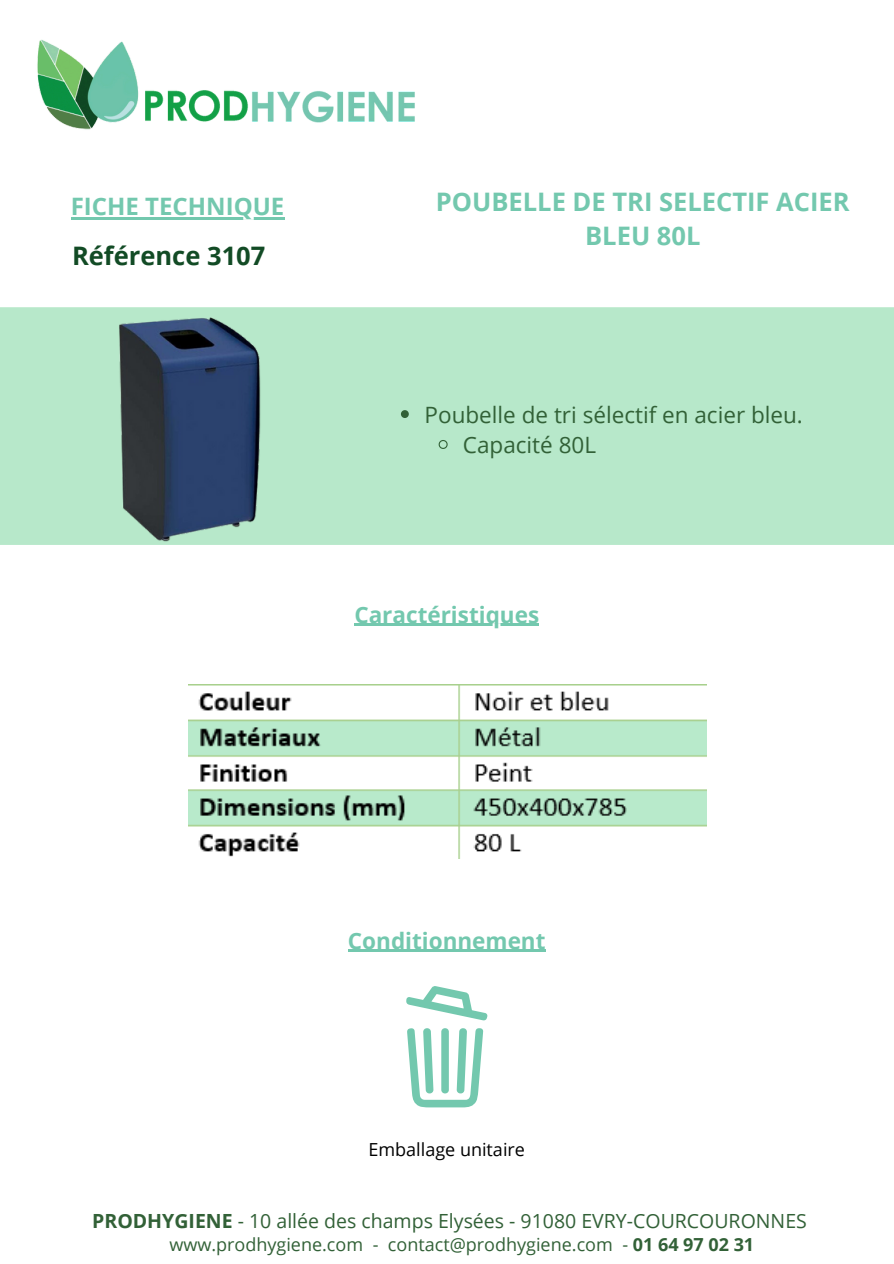
<style>
.page{position:relative;width:894px;height:1264px;background:#fff}
.page>*{position:absolute;margin:0;border:0;box-sizing:border-box;transform-origin:0 0}
.t1{font:700 25.5px/34.8px "Open Sans";color:#73c8ae;text-align:center}
.t2{font:700 25.5px "Open Sans";color:#124b25}
.t3{font:700 24px "Open Sans";color:#73c8ae}
.t4{font:22.5px "Open Sans";color:#326137}
.t5{font:700 22.5px "Open Sans";color:#73c8ae}
.t6{font:19.5px "Open Sans";color:#326137}
.t7{font:18px "Open Sans";color:#326137}
.t8{font:18px "Open Sans";color:#000}
.s1{font-weight:700}
</style>
<div class="page">
<img style="left:37px;top:39px;width:378px;height:91px">
<div style="left:0;top:307px;width:893px;height:237px;background:#b7e8ca"></div>
<div style="left:0;top:318px;width:893px;height:216px;background:#b7e8ca"></div>
<img style="left:188px;top:684px;width:517px;height:175px">
<svg style="left:406px;top:986px;width:81px;height:121px"></svg>
<img style="left:106px;top:309px;width:163px;height:236px">
<hr style="left:71px;top:217px;width:213px;height:2px;background:#73c8ae">
<svg style="left:401px;top:410px;width:7px;height:8px"></svg>
<svg style="left:437px;top:439px;width:11px;height:11px"></svg>
<hr style="left:348px;top:949px;width:197px;height:3px;background:#73c8ae">
<hr style="left:354px;top:623px;width:185px;height:3px;background:#73c8ae">
<p class="t3" style="left:71px;top:189px;width:215px">FICHE TECHNIQUE</p>
<p class="t2" style="left:72px;top:237px;width:195px">Référence 3107</p>
<p class="t1" style="left:436px;top:183px;width:415px">POUBELLE DE TRI SELECTIF ACIER<br>BLEU 80L</p>
<h3 class="t4" style="left:424px;top:398px;width:380px">Poubelle de tri sélectif en acier bleu.</h3>
<p class="t4" style="left:462px;top:429px;width:135px">Capacité 80L</p>
<p class="t5" style="left:354px;top:598px;width:186px">Caractéristiques</p>
<h3 class="t5" style="left:348px;top:924px;width:199px">Conditionnement</h3>
<p class="t8" style="left:368px;top:1137px;width:158px">Emballage unitaire</p>
<h1 class="t6" style="left:92px;top:1207px;width:716px"><span class="s1">PRODHYGIENE</span> - 10 allée des champs Elysées - 91080 EVRY-COURCOURONNES</h1>
<p class="t7" style="left:169px;top:1231px;width:586px">www.prodhygiene.com - contact@prodhygiene.com - <span class="s1">01 64 97 02 31</span></p>
</div>
